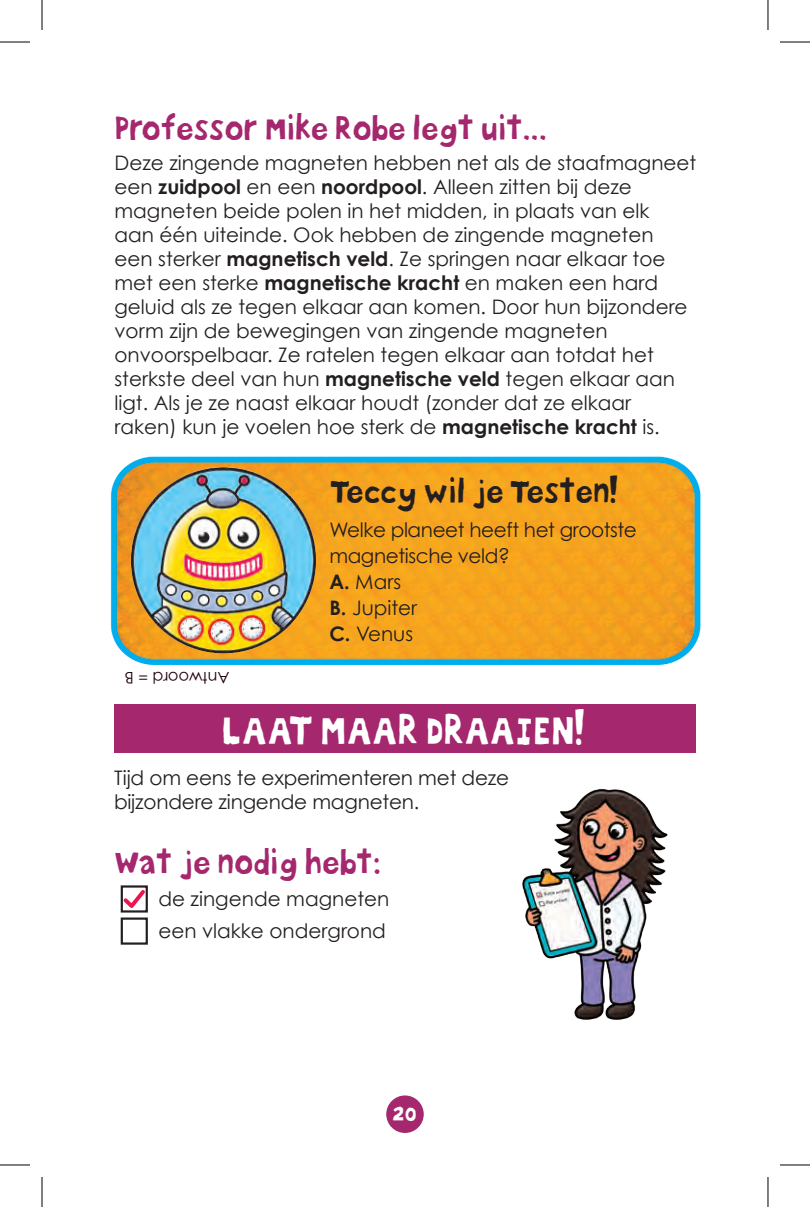
<style>
.page{position:relative;width:810px;height:1207px;background:#fff}
.page>*{position:absolute;margin:0;border:0;box-sizing:border-box;transform-origin:0 0}
.t1{font:41.8px "Bokka Solid";letter-spacing:-.1em;color:#fff;scale:.91 1}
.t2{font:32px "Bokka Solid";letter-spacing:-.1em;color:#a5276d}
.t3{font:32px "Bokka Solid";letter-spacing:-.1em;color:#231f20}
.t4{font:20px/24px "Century Gothic";color:#231f20}
.t5{font:20px/26px "Century Gothic";letter-spacing:-.02em;color:#231f20}
.t6{font:20px "Bokka Solid";color:#fff}
.t7{font:16px "Century Gothic";color:#23030f}
.s1{font-weight:700}
</style>
<div class="page">
<div style="left:385px;top:1094px;width:40px;height:40px;background:#a5276d;border-radius:50%"></div>
<div style="left:383px;top:1092px;width:44px;height:44px;border:3px solid #fff;border-radius:50%"></div>
<div style="left:114px;top:704px;width:582px;height:49px;background:#a5276d"></div>
<svg style="left:121px;top:886px;width:27px;height:26px"></svg>
<div style="left:121px;top:917px;width:27px;height:27px;border:2px solid #231f20"></div>
<img style="left:522px;top:788px;width:146px;height:232px">
<img style="left:110px;top:456px;width:591px;height:209px">
<img style="left:129px;top:466px;width:189px;height:188px">
<hr style="left:0;top:42px;width:30px;height:1px;background:#000">
<hr style="left:780px;top:42px;width:30px;height:1px;background:#000">
<hr style="left:0;top:1164px;width:30px;height:1px;background:#000">
<hr style="left:780px;top:1164px;width:30px;height:1px;background:#000">
<hr style="left:42px;top:0;width:1px;height:30px;background:#000">
<hr style="left:42px;top:1177px;width:1px;height:30px;background:#000">
<hr style="left:767px;top:0;width:1px;height:30px;background:#000">
<hr style="left:767px;top:1177px;width:1px;height:30px;background:#000">
<p class="t2" style="left:114px;top:107px;width:436px">Professor Mike Robe legt uit...</p>
<p class="t4" style="left:114px;top:151px;width:583px">Deze zingende magneten hebben net als de staafmagneet een <span class="s1">zuidpool</span> en een <span class="s1">noordpool</span>. Alleen zitten bij deze magneten beide polen in het midden, in plaats van elk<br>aan één uiteinde. Ook hebben de zingende magneten een sterker <span class="s1">magnetisch veld</span>. Ze springen naar elkaar toe met een sterke <span class="s1">magnetische kracht</span> en maken een hard geluid als ze tegen elkaar aan komen. Door hun bijzondere vorm zijn de bewegingen van zingende magneten onvoorspelbaar. Ze ratelen tegen elkaar aan totdat het sterkste deel van hun <span class="s1">magnetische veld</span> tegen elkaar aan ligt. Als je ze naast elkaar houdt (zonder dat ze elkaar raken) kun je voelen hoe sterk de <span class="s1">magnetische kracht</span> is.</p>
<p class="t7" style="left:229px;top:688px;width:106px;rotate:-180deg">Antwoord = B</p>
<p class="t3" style="left:329px;top:470px;width:293px">Teccy wil je Testen!</p>
<p class="t5" style="left:329px;top:517px;width:309px">Welke planeet heeft het grootste</p>
<p class="t5" style="left:329px;top:543px;width:182px">magnetische veld?<br><span class="s1">A.</span> Mars<br><span class="s1">B.</span> Jupiter<br><span class="s1">C.</span> Venus</p>
<p class="t1" style="left:222px;top:702px;width:404px">LAAT MAAR DRAAIEN!</p>
<p class="t4" style="left:114px;top:765px;width:397px">Tijd om eens te experimenteren met deze bijzondere zingende magneten.</p>
<p class="t2" style="left:114px;top:841px;width:271px">Wat je nodig hebt:</p>
<p class="t4" style="left:158px;top:886px;width:232px">de zingende magneten</p>
<p class="t4" style="left:158px;top:918px;width:229px">een vlakke ondergrond</p>
<p class="t6" style="left:392px;top:1100px;width:28px">20</p>
</div>
